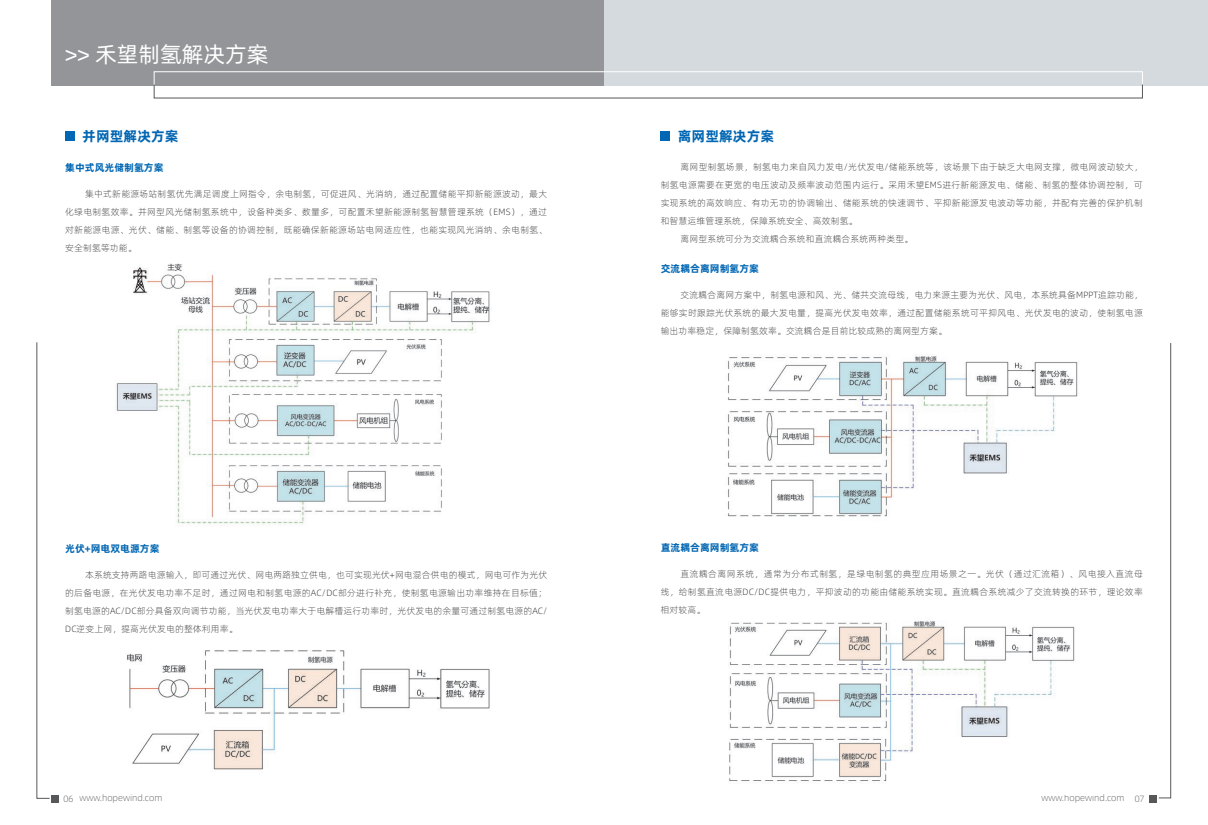
<style>
.page{position:relative;width:1208px;height:825px;background:#fff}
.page>*{position:absolute;margin:0;border:0;box-sizing:border-box;transform-origin:0 0}
.t1{font:22px "Alibaba Pu Hui Ti";color:#fff}
.t2{font:700 14px "Alibaba Pu Hui Ti";color:#0166b3}
.t3{font:700 10px "Alibaba Pu Hui Ti";color:#0166b3}
.t4{font:300 9px/18px "Alibaba Pu Hui Ti";letter-spacing:.015em;color:#231f20;text-align:justify}
.t5{font:300 9px "Alibaba Pu Hui Ti";color:#57585a}
</style>
<div class="page">
<div style="left:1149px;top:795px;width:8px;height:8px;background:#57585a"></div>
<div style="left:51px;top:795px;width:8px;height:8px;background:#57585a"></div>
<img style="left:728px;top:354px;width:350px;height:163px">
<div style="left:604px;top:0;width:604px;height:85px;background:#d4dade"></div>
<div style="left:51px;top:0;width:553px;height:85px;background:#939598"></div>
<svg style="left:153px;top:71px;width:990px;height:28px"></svg>
<div style="left:65px;top:131px;width:10px;height:10px;background:#0166b3"></div>
<svg style="left:1158px;top:343px;width:13px;height:456px"></svg>
<svg style="left:36px;top:342px;width:14px;height:457px"></svg>
<div style="left:660px;top:131px;width:10px;height:10px;background:#0166b3"></div>
<img style="left:729px;top:621px;width:346px;height:160px">
<img style="left:116px;top:263px;width:374px;height:261px">
<img style="left:127px;top:650px;width:363px;height:120px">
<p class="t1" style="left:65px;top:38px;width:205px">&gt;&gt; 禾望制氢解决方案</p>
<p class="t2" style="left:82px;top:125px;width:98px">并网型解决方案</p>
<p class="t3" style="left:65px;top:160px;width:100px">集中式风光储制氢方案</p>
<p class="t4" style="left:65px;top:184px;width:484px;text-indent:20px">集中式新能源场站制氢优先满足调度上网指令，余电制氢，可促进风、光消纳，通过配置储能平抑新能源波动，最大化绿电制氢效率。并网型风光储制氢系统中，设备种类多、数量多，可配置禾望新能源制氢智慧管理系统（EMS），通过对新能源电源、光伏、储能、制氢等设备的协调控制，既能确保新能源场站电网适应性，也能实现风光消纳、余电制氢、安全制氢等功能。</p>
<p class="t3" style="left:65px;top:540px;width:96px">光伏+网电双电源方案</p>
<p class="t4" style="left:65px;top:565px;width:483px;text-indent:20px">本系统支持两路电源输入，即可通过光伏、网电两路独立供电，也可实现光伏+网电混合供电的模式，网电可作为光伏的后备电源，在光伏发电功率不足时，通过网电和制氢电源的AC/DC部分进行补充，使制氢电源输出功率维持在目标值；制氢电源的AC/DC部分具备双向调节功能，当光伏发电功率大于电解槽运行功率时，光伏发电的余量可通过制氢电源的AC/ DC逆变上网，提高光伏发电的整体利用率。</p>
<p class="t2" style="left:678px;top:125px;width:98px">离网型解决方案</p>
<p class="t4" style="left:660px;top:158px;width:484px;text-indent:20px">离网型制氢场景，制氢电力来自风力发电/光伏发电/储能系统等，该场景下由于缺乏大电网支撑，微电网波动较大，制氢电源需要在更宽的电压波动及频率波动范围内运行。采用禾望EMS进行新能源发电、储能、制氢的整体协调控制，可实现系统的高效响应、有功无功的协调输出、储能系统的快速调节、平抑新能源发电波动等功能，并配有完善的保护机制和智慧运维管理系统，保障系统安全、高效制氢。</p>
<p class="t4" style="left:680px;top:230px;width:234px">离网型系统可分为交流耦合系统和直流耦合系统两种类型。</p>
<p class="t3" style="left:660px;top:261px;width:100px">交流耦合离网制氢方案</p>
<p class="t4" style="left:660px;top:285px;width:484px;text-indent:20px">交流耦合离网方案中，制氢电源和风、光、储共交流母线，电力来源主要为光伏、风电，本系统具备MPPT追踪功能，能够实时跟踪光伏系统的最大发电量，提高光伏发电效率，通过配置储能系统可平抑风电、光伏发电的波动，使制氢电源输出功率稳定，保障制氢效率。交流耦合是目前比较成熟的离网型方案。</p>
<p class="t3" style="left:660px;top:540px;width:100px">直流耦合离网制氢方案</p>
<p class="t4" style="left:660px;top:565px;width:484px;text-indent:20px">直流耦合离网系统，通常为分布式制氢，是绿电制氢的典型应用场景之一。光伏（通过汇流箱）、风电接入直流母线，给制氢直流电源DC/DC提供电力，平抑波动的功能由储能系统实现。直流耦合系统减少了交流转换的环节，理论效率相对较高。</p>
<p class="t5" style="left:63px;top:791px;width:100px">06 www.hopewind.com</p>
<p class="t5" style="left:1041px;top:791px;width:104px">www.hopewind.com 07</p>
</div>
